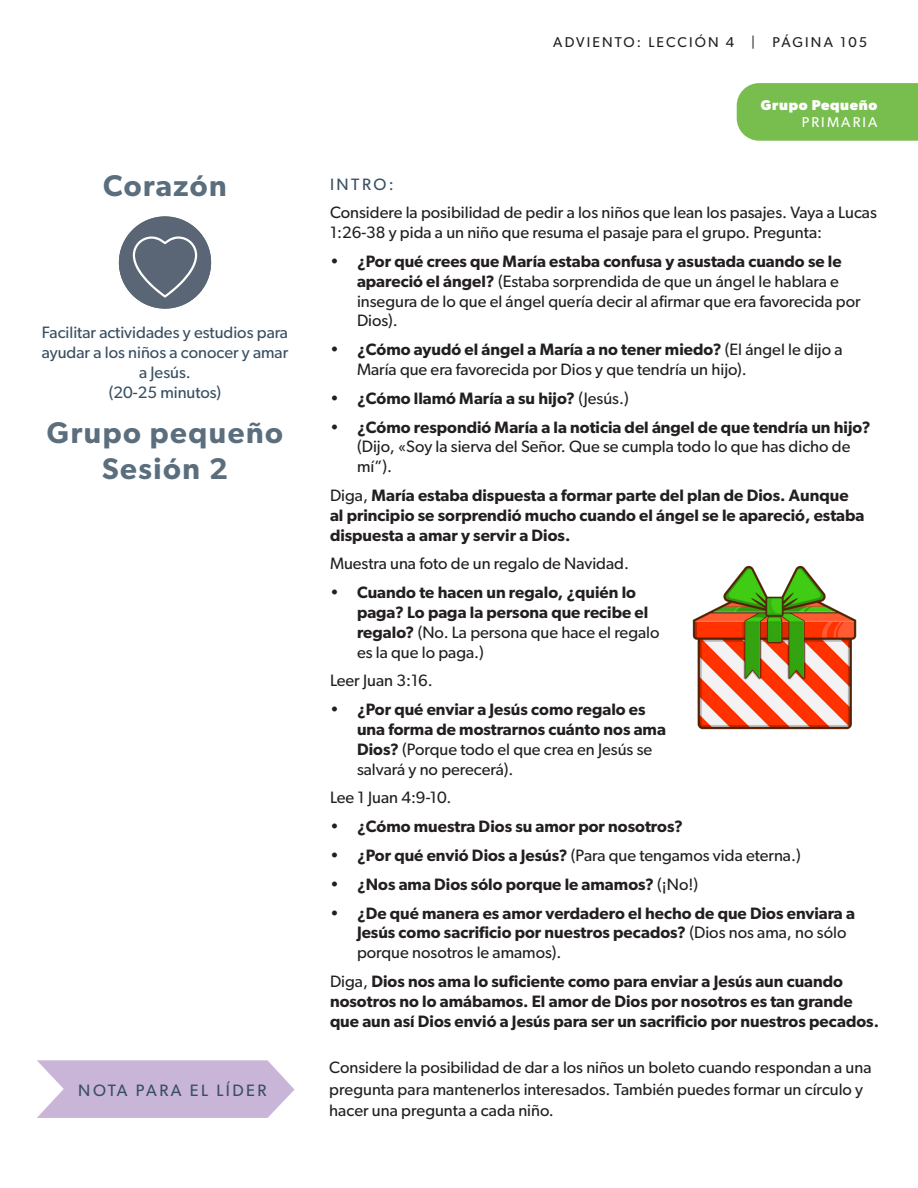
<style>
.page{position:relative;width:918px;height:1188px;background:#fff}
.page>*{position:absolute;margin:0;border:0;box-sizing:border-box;transform-origin:0 0}
.t1{font:600 30px/36px "Gibson";letter-spacing:.05em;color:#5b6e7d;text-align:center}
.t2{font:16.5px/19.8px "Gibson";color:#231f20}
.t3{font:600 16.5px/19.8px "Gibson";color:#231f20}
.subtitle{font:16.5px/19.8px "Gibson";color:#394f61;text-align:center}
.subtitle-2{font:16.5px "Gibson";letter-spacing:.15em;color:#394f61}
.t4{font:14.25px "Gibson";letter-spacing:.15em;color:#231f20}
.t5{font:700 14.25px "Gibson";letter-spacing:.05em;color:#fff}
.t6{font:14.25px "Gibson";letter-spacing:.15em;color:#fff}
.s1{font-weight:600}
.s2{font-weight:400}
</style>
<div class="page">
<div style="left:119px;top:216px;width:92px;height:93px;background:#5a6675;border-radius:50%"></div>
<svg style="left:133px;top:236px;width:64px;height:62px"></svg>
<div style="left:737px;top:83px;width:181px;height:58px;background:#77be4e"></div>
<img style="left:692px;top:565px;width:165px;height:165px">
<svg style="left:37px;top:1060px;width:258px;height:58px;background:#cebddb"></svg>
<h1 class="t1" style="left:103px;top:167px;width:125px">Corazón</h1>
<p class="subtitle" style="left:42px;top:323px;width:248px">Facilitar actividades y estudios para ayudar a los niños a conocer y amar a Jesús.<br>(20-25 minutos)</p>
<h1 class="t1" style="left:47px;top:414px;width:238px">Grupo pequeño<br>Sesión 2</h1>
<p class="subtitle-2" style="left:78px;top:1080px;width:190px">NOTA PARA EL LÍDER</p>
<p class="t4" style="left:553px;top:34px;width:315px">ADVIENTO: LECCIÓN 4 | PÁGINA 105</p>
<p class="t5" style="left:761px;top:97px;width:118px">Grupo Pequeño</p>
<p class="t6" style="left:802px;top:114px;width:77px">PRIMARIA</p>
<p class="subtitle" style="left:330px;top:174px;width:65px">INTRO:</p>
<p class="t2" style="left:330px;top:203px;width:548px">Considere la posibilidad de pedir a los niños que lean los pasajes. Vaya a Lucas<br>1:26-38 y pida a un niño que resuma el pasaje para el grupo. Pregunta:</p>
<p class="t2" style="left:357px;top:251px;width:505px;text-indent:-27px">• <span class="s1">¿Por qué crees que María estaba confusa y asustada cuando se le apareció el ángel?</span> (Estaba sorprendida de que un ángel le hablara e insegura de lo que el ángel quería decir al afirmar que era favorecida por Dios).</p>
<p class="t2" style="left:357px;top:339px;width:487px;text-indent:-27px">• <span class="s1">¿Cómo ayudó el ángel a María a no tener miedo?</span> (El ángel le dijo a<br>María que era favorecida por Dios y que tendría un hijo).</p>
<p class="t3" style="left:330px;top:388px;width:300px"><span class="s2">•</span> ¿Cómo llamó María a su hijo? <span class="s2">(Jesús.)</span></p>
<p class="t2" style="left:357px;top:417px;width:515px;text-indent:-27px">• <span class="s1">¿Cómo respondió María a la noticia del ángel de que tendría un hijo? </span>(Dijo, «Soy la sierva del Señor. Que se cumpla todo lo que has dicho de mí”).</p>
<p class="t3" style="left:330px;top:485px;width:536px"><span class="s2">Diga,</span> María estaba dispuesta a formar parte del plan de Dios. Aunque al principio se sorprendió mucho cuando el ángel se le apareció, estaba dispuesta a amar y servir a Dios.</p>
<p class="t2" style="left:330px;top:554px;width:301px">Muestra una foto de un regalo de Navidad.</p>
<p class="t3" style="left:357px;top:582px;width:304px;text-indent:-27px"><span class="s2">•</span> Cuando te hacen un regalo, ¿quién lo paga? Lo paga la persona que recibe el regalo? <span class="s2">(No. La persona que hace el regalo es la que lo paga.)</span></p>
<p class="t2" style="left:330px;top:671px;width:104px">Leer Juan 3:16.</p>
<p class="t3" style="left:357px;top:699px;width:310px;text-indent:-27px"><span class="s2">•</span> ¿Por qué enviar a Jesús como regalo es una forma de mostrarnos cuánto nos ama Dios? <span class="s2">(Porque todo el que crea en Jesús se salvará y no perecerá).</span></p>
<p class="t2" style="left:330px;top:788px;width:123px">Lee 1 Juan 4:9-10.</p>
<p class="t3" style="left:330px;top:816px;width:354px"><span class="s2">•</span> ¿Cómo muestra Dios su amor por nosotros?</p>
<p class="t2" style="left:330px;top:845px;width:472px">• <span class="s1">¿Por qué envió Dios a Jesús?</span> (Para que tengamos vida eterna.)</p>
<p class="t3" style="left:330px;top:874px;width:370px"><span class="s2">•</span> ¿Nos ama Dios sólo porque le amamos? <span class="s2">(¡No!)</span></p>
<p class="t3" style="left:357px;top:903px;width:500px;text-indent:-27px"><span class="s2">•</span> ¿De qué manera es amor verdadero el hecho de que Dios enviara a<br>Jesús como sacrificio por nuestros pecados? <span class="s2">(Dios nos ama, no sólo porque nosotros le amamos).</span></p>
<p class="t3" style="left:330px;top:971px;width:551px"><span class="s2">Diga,</span> Dios nos ama lo suficiente como para enviar a Jesús aun cuando nosotros no lo amábamos. El amor de Dios por nosotros es tan grande que aun así Dios envió a Jesús para ser un sacrificio por nuestros pecados.</p>
<p class="t2" style="left:329px;top:1056px;width:544px;line-height:21.8px">Considere la posibilidad de dar a los niños un boleto cuando respondan a una pregunta para mantenerlos interesados. También puedes formar un círculo y hacer una pregunta a cada niño.</p>
</div>
